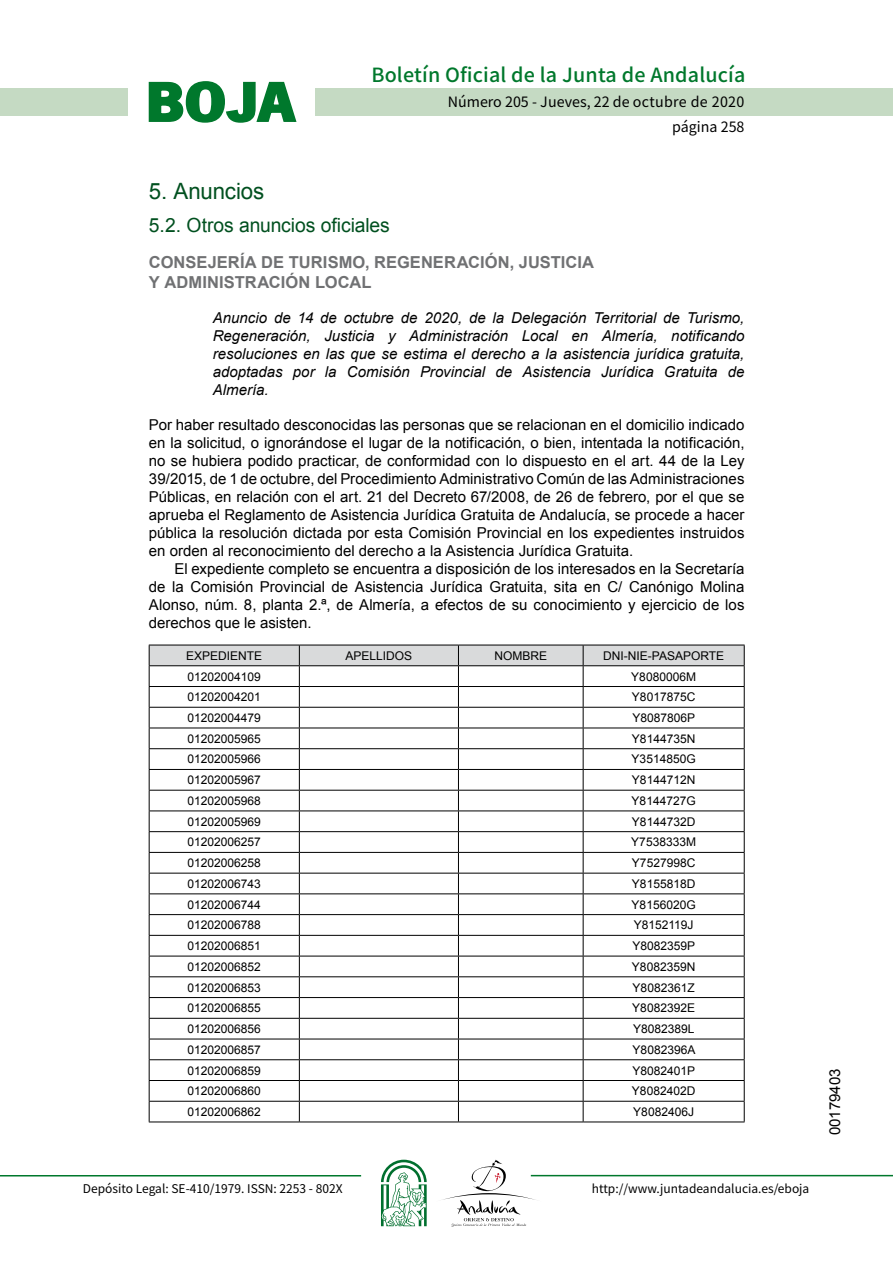
<style>
.page{position:relative;width:893px;height:1263px;background:#fff}
.page>*{position:absolute;margin:0;border:0;box-sizing:border-box;transform-origin:0 0}
.t1{font:700 57.75px "News Got T";color:#00782c;scale:1.14 1}
.t2{font:22.5px "Arial";letter-spacing:-.005em;color:#00501f}
.t3{font:500 19.5px "Noto Sans HK";letter-spacing:.01em;color:#00782c}
.t4{font:19.5px "Arial";letter-spacing:-.005em;color:#00501f}
.t5{font:700 16.5px/19.5px "Arial";letter-spacing:.005em;color:#707173}
.t6{font:15px/18px "Arial";color:#000;text-align:justify}
.t7{font:italic 15px/18px "Arial";color:#000;text-align:justify}
.t8{font:14.25px/24.5px "Noto Sans HK";color:#000;text-align:right}
.t9{font:12px "Arial";color:#000}
.t10{font:12px "Noto Sans HK";color:#000}
</style>
<div class="page">
<div style="left:315px;top:88px;width:577px;height:28px;background:#c5dac3"></div>
<div style="left:0;top:88px;width:128px;height:28px;background:#c5dac3"></div>
<hr style="left:0;top:1175px;width:361px;height:2px;background:#00782c">
<hr style="left:531px;top:1175px;width:361px;height:1px;background:#00782c">
<svg style="left:148px;top:81px;width:149px;height:42px"></svg>
<svg style="left:442px;top:1160px;width:100px;height:67px"></svg>
<svg style="left:381px;top:1160px;width:45px;height:66px"></svg>
<svg style="left:149px;top:645px;width:595px;height:477px"></svg>
<hr style="left:149px;top:1122px;width:150px;height:1px;background:#000">
<hr style="left:299px;top:1122px;width:159px;height:1px;background:#000">
<hr style="left:458px;top:1122px;width:125px;height:1px;background:#000">
<hr style="left:583px;top:1122px;width:161px;height:1px;background:#000">
<h1 class="t1" style="left:145px;top:68px;width:133px">BOJA</h1>
<h3 class="t3" style="left:371px;top:64px;width:375px">Boletín Oficial de la Junta de Andalucía</h3>
<p class="t8" style="left:448px;top:90px;width:298px">Número 205 - Jueves, 22 de octubre de 2020 página 258</p>
<h2 class="t2" style="left:149px;top:177px;width:117px">5. Anuncios</h2>
<h3 class="t4" style="left:149px;top:212px;width:242px">5.2. Otros anuncios oficiales</h3>
<p class="t5" style="left:149px;top:253px;width:447px">CONSEJERÍA DE TURISMO, REGENERACIÓN, JUSTICIA<br>Y ADMINISTRACIÓN LOCAL</p>
<p class="t7" style="left:213px;top:309px;width:533px">Anuncio de 14 de octubre de 2020, de la Delegación Territorial de Turismo, Regeneración, Justicia y Administración Local en Almería, notificando resoluciones en las que se estima el derecho a la asistencia jurídica gratuita, adoptadas por la Comisión Provincial de Asistencia Jurídica Gratuita de Almería.</p>
<p class="t6" style="left:149px;top:416px;width:597px">Por haber resultado desconocidas las personas que se relacionan en el domicilio indicado en la solicitud, o ignorándose el lugar de la notificación, o bien, intentada la notificación, no se hubiera podido practicar, de conformidad con lo dispuesto en el art. 44 de la Ley 39/2015, de 1 de octubre, del Procedimiento Administrativo Común de las Administraciones Públicas, en relación con el art. 21 del Decreto 67/2008, de 26 de febrero, por el que se aprueba el Reglamento de Asistencia Jurídica Gratuita de Andalucía, se procede a hacer pública la resolución dictada por esta Comisión Provincial en los expedientes instruidos en orden al reconocimiento del derecho a la Asistencia Jurídica Gratuita.</p>
<p class="t6" style="left:149px;top:560px;width:597px;text-indent:26px">El expediente completo se encuentra a disposición de los interesados en la Secretaría de la Comisión Provincial de Asistencia Jurídica Gratuita, sita en C/ Canónigo Molina Alonso, núm. 8, planta 2.ª, de Almería, a efectos de su conocimiento y ejercicio de los derechos que le asisten.</p>
<p class="t9" style="left:186px;top:648px;width:78px">EXPEDIENTE</p>
<p class="t9" style="left:345px;top:648px;width:68px">APELLIDOS</p>
<p class="t9" style="left:494px;top:648px;width:54px">NOMBRE</p>
<p class="t9" style="left:603px;top:648px;width:122px">DNI-NIE-PASAPORTE</p>
<p class="t9" style="left:187px;top:668px;width:75px">01202004109</p>
<p class="t9" style="left:631px;top:668px;width:66px">Y8080006M</p>
<p class="t9" style="left:187px;top:689px;width:75px">01202004201</p>
<p class="t9" style="left:632px;top:689px;width:65px">Y8017875C</p>
<p class="t9" style="left:187px;top:710px;width:75px">01202004479</p>
<p class="t9" style="left:632px;top:710px;width:64px">Y8087806P</p>
<p class="t9" style="left:187px;top:731px;width:75px">01202005965</p>
<p class="t9" style="left:632px;top:731px;width:65px">Y8144735N</p>
<p class="t9" style="left:187px;top:751px;width:75px">01202005966</p>
<p class="t9" style="left:631px;top:751px;width:66px">Y3514850G</p>
<p class="t9" style="left:187px;top:772px;width:75px">01202005967</p>
<p class="t9" style="left:632px;top:772px;width:65px">Y8144712N</p>
<p class="t9" style="left:187px;top:793px;width:75px">01202005968</p>
<p class="t9" style="left:631px;top:793px;width:66px">Y8144727G</p>
<p class="t9" style="left:187px;top:814px;width:75px">01202005969</p>
<p class="t9" style="left:632px;top:814px;width:65px">Y8144732D</p>
<p class="t9" style="left:187px;top:834px;width:75px">01202006257</p>
<p class="t9" style="left:631px;top:834px;width:66px">Y7538333M</p>
<p class="t9" style="left:187px;top:855px;width:75px">01202006258</p>
<p class="t9" style="left:632px;top:855px;width:65px">Y7527998C</p>
<p class="t9" style="left:187px;top:876px;width:75px">01202006743</p>
<p class="t9" style="left:632px;top:876px;width:65px">Y8155818D</p>
<p class="t9" style="left:187px;top:897px;width:75px">01202006744</p>
<p class="t9" style="left:631px;top:897px;width:66px">Y8156020G</p>
<p class="t9" style="left:187px;top:917px;width:75px">01202006788</p>
<p class="t9" style="left:633px;top:917px;width:61px">Y8152119J</p>
<p class="t9" style="left:187px;top:938px;width:75px">01202006851</p>
<p class="t9" style="left:632px;top:938px;width:64px">Y8082359P</p>
<p class="t9" style="left:187px;top:959px;width:75px">01202006852</p>
<p class="t9" style="left:632px;top:959px;width:65px">Y8082359N</p>
<p class="t9" style="left:187px;top:979px;width:75px">01202006853</p>
<p class="t9" style="left:632px;top:979px;width:64px">Y8082361Z</p>
<p class="t9" style="left:187px;top:1000px;width:75px">01202006855</p>
<p class="t9" style="left:632px;top:1000px;width:64px">Y8082392E</p>
<p class="t9" style="left:187px;top:1021px;width:75px">01202006856</p>
<p class="t9" style="left:633px;top:1021px;width:63px">Y8082389L</p>
<p class="t9" style="left:187px;top:1042px;width:75px">01202006857</p>
<p class="t9" style="left:632px;top:1042px;width:64px">Y8082396A</p>
<p class="t9" style="left:187px;top:1062px;width:75px">01202006859</p>
<p class="t9" style="left:632px;top:1062px;width:64px">Y8082401P</p>
<p class="t9" style="left:187px;top:1083px;width:75px">01202006860</p>
<p class="t9" style="left:632px;top:1083px;width:65px">Y8082402D</p>
<p class="t9" style="left:187px;top:1104px;width:75px">01202006862</p>
<p class="t9" style="left:633px;top:1104px;width:62px">Y8082406J</p>
<p class="t10" style="left:83px;top:1181px;width:261px">Depósito Legal: SE-410/1979. ISSN: 2253 - 802X</p>
<p class="t10" style="left:592px;top:1181px;width:219px">http://www.juntadeandalucia.es/eboja</p>
<p class="t6" style="left:826px;top:1135px;width:68px;rotate:-90deg">00179403</p>
</div>
